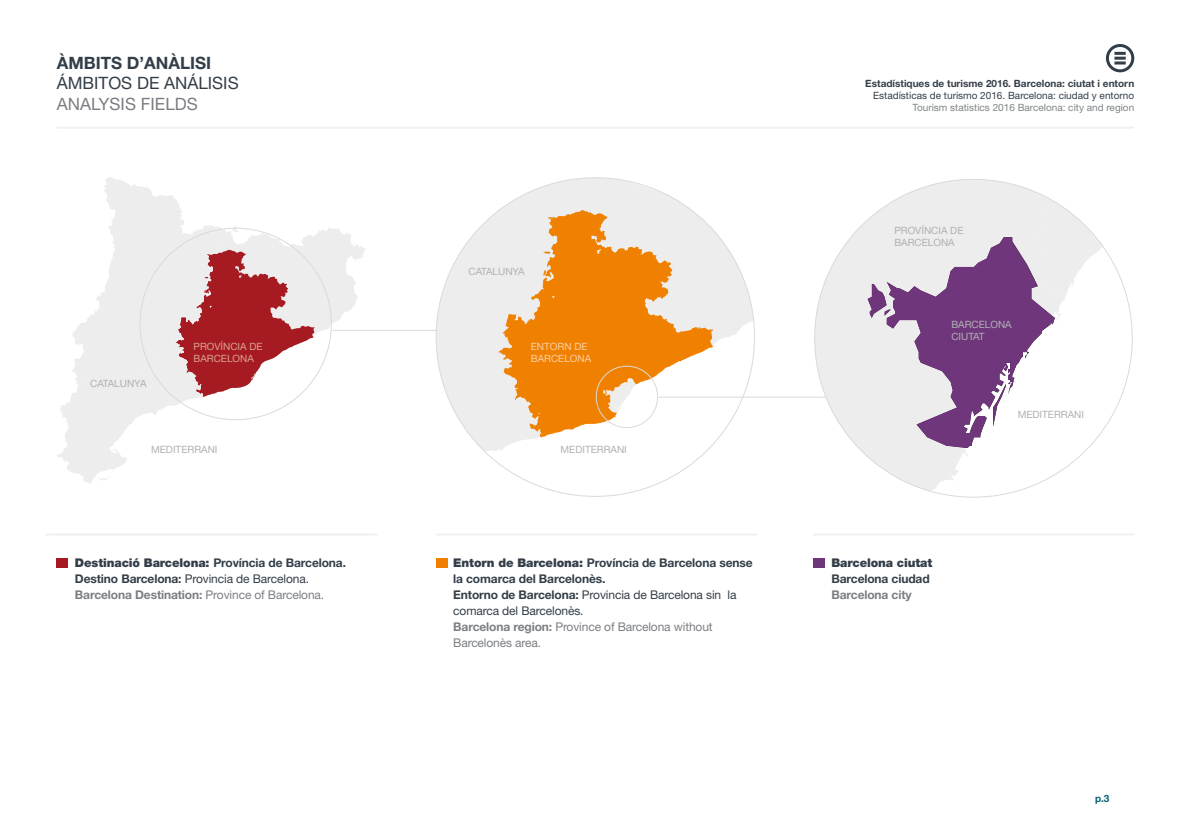
<style>
.page{position:relative;width:1191px;height:840px;background:#fff}
.page>*{position:absolute;margin:0;border:0;box-sizing:border-box;transform-origin:0 0}
.t1{font:17px "Helvetica Neue LT Std";color:#333e48}
.t2{font:700 17px "Helvetica Neue LT Std";color:#333e48}
.t3{font:17px "Helvetica Neue LT Std";color:#7b7e82}
.t4{font:700 12px/16px "Helvetica Neue LT Std";letter-spacing:-.01em;color:#333e48}
.t5{font:900 12px "Helvetica Neue LT Std";letter-spacing:-.01em;color:#333e48}
.t6{font:700 12px "Helvetica Neue LT Std";letter-spacing:-.01em;color:#7b7e82}
.t7{font:10px/12px "Helvetica Neue LT Std";color:#afb1b3}
.t8{font:700 10px "Helvetica Neue LT Std";color:#333e48}
.t9{font:10px "Helvetica Neue LT Std";color:#333e48}
.t10{font:10px "Helvetica Neue LT Std";color:#7f8386}
.t11{font:10px/12px "Helvetica Neue LT Std";color:#daa294}
.t12{font:10px/12px "Helvetica Neue LT Std";color:#fccfa2}
.t13{font:700 10px "Helvetica Neue LT Std";color:#006072}
.s1{font-weight:900}
.s2{font-weight:400}
.s3{color:#7b7e82}
.s4{font-weight:400;color:#7b7e82}
</style>
<div class="page">
<hr style="left:57px;top:127px;width:1077px;height:2px;background:#f0f0f0">
<svg style="left:1106px;top:44px;width:28px;height:28px"></svg>
<svg style="left:437px;top:179px;width:317px;height:317px"></svg>
<svg style="left:498px;top:210px;width:215px;height:227px;background:#f1b776"></svg>
<hr style="left:57px;top:533px;width:321px;height:2px;background:#f0f0f0">
<hr style="left:45px;top:533px;width:321px;height:2px;background:#f0f0f0">
<hr style="left:436px;top:533px;width:321px;height:2px;background:#f0f0f0">
<hr style="left:813px;top:533px;width:321px;height:2px;background:#f0f0f0">
<div style="left:57px;top:558px;width:11px;height:9px;background:#a71822"></div>
<div style="left:436px;top:558px;width:11px;height:9px;background:#f07f00"></div>
<div style="left:813px;top:558px;width:11px;height:9px;background:#70367c"></div>
<svg style="left:814px;top:179px;width:318px;height:318px"></svg>
<svg style="left:867px;top:203px;width:234px;height:244px"></svg>
<svg style="left:57px;top:177px;width:309px;height:306px"></svg>
<div style="left:596px;top:365px;width:62px;height:63px;border:1px solid #dadada;border-radius:50%"></div>
<hr style="left:332px;top:330px;width:104px;height:1px;background:#dadada">
<hr style="left:658px;top:396px;width:168px;height:1px;background:#dadada">
<h1 class="t2" style="left:57px;top:52px;width:156px">ÀMBITS D’ANÀLISI</h1>
<h1 class="t1" style="left:57px;top:73px;width:183px">ÁMBITOS DE ANÁLISIS</h1>
<h1 class="t3" style="left:57px;top:93px;width:143px">ANALYSIS FIELDS</h1>
<p class="t7" style="left:90px;top:377px;width:58px">CATALUNYA</p>
<p class="t11" style="left:193px;top:340px;width:71px">PROVÍNCIA DE<br>BARCELONA</p>
<p class="t7" style="left:468px;top:265px;width:58px">CATALUNYA</p>
<p class="t12" style="left:531px;top:340px;width:62px">ENTORN DE<br>BARCELONA</p>
<p class="t7" style="left:151px;top:443px;width:68px">MEDITERRANI</p>
<p class="t7" style="left:560px;top:443px;width:68px">MEDITERRANI</p>
<p class="t4" style="left:75px;top:554px;width:272px"><span class="s1">Destinació Barcelona:</span> Província de Barcelona.<br>Destino Barcelona: <span class="s2">Provincia de Barcelona.<br></span><span class="s3">Barcelona Destination:</span> <span class="s4">Province of Barcelona.</span></p>
<p class="t4" style="left:453px;top:554px;width:301px"><span class="s1">Entorn de Barcelona:</span> Província de Barcelona sense la comarca del Barcelonès.<br>Entorno de Barcelona: <span class="s2">Provincia de Barcelona sin la comarca del Barcelonès.<br></span><span class="s3">Barcelona region:</span> <span class="s4">Province of Barcelona without Barcelonès area.</span></p>
<p class="t8" style="left:865px;top:77px;width:270px">Estadístiques de turisme 2016. Barcelona: ciutat i entorn</p>
<p class="t9" style="left:873px;top:89px;width:262px">Estadísticas de turismo 2016. Barcelona: ciudad y entorno</p>
<p class="t10" style="left:912px;top:101px;width:223px">Tourism statistics 2016 Barcelona: city and region</p>
<p class="t7" style="left:894px;top:225px;width:71px">PROVÍNCIA DE<br>BARCELONA</p>
<p class="t7" style="left:951px;top:318px;width:62px">BARCELONA<br>CIUTAT</p>
<p class="t5" style="left:831px;top:555px;width:102px">Barcelona ciutat</p>
<p class="t4" style="left:831px;top:570px;width:100px">Barcelona ciudad</p>
<p class="t6" style="left:831px;top:587px;width:82px">Barcelona city</p>
<p class="t7" style="left:1017px;top:407px;width:68px">MEDITERRANI</p>
<p class="t13" style="left:1095px;top:791px;width:16px">p.3</p>
</div>
